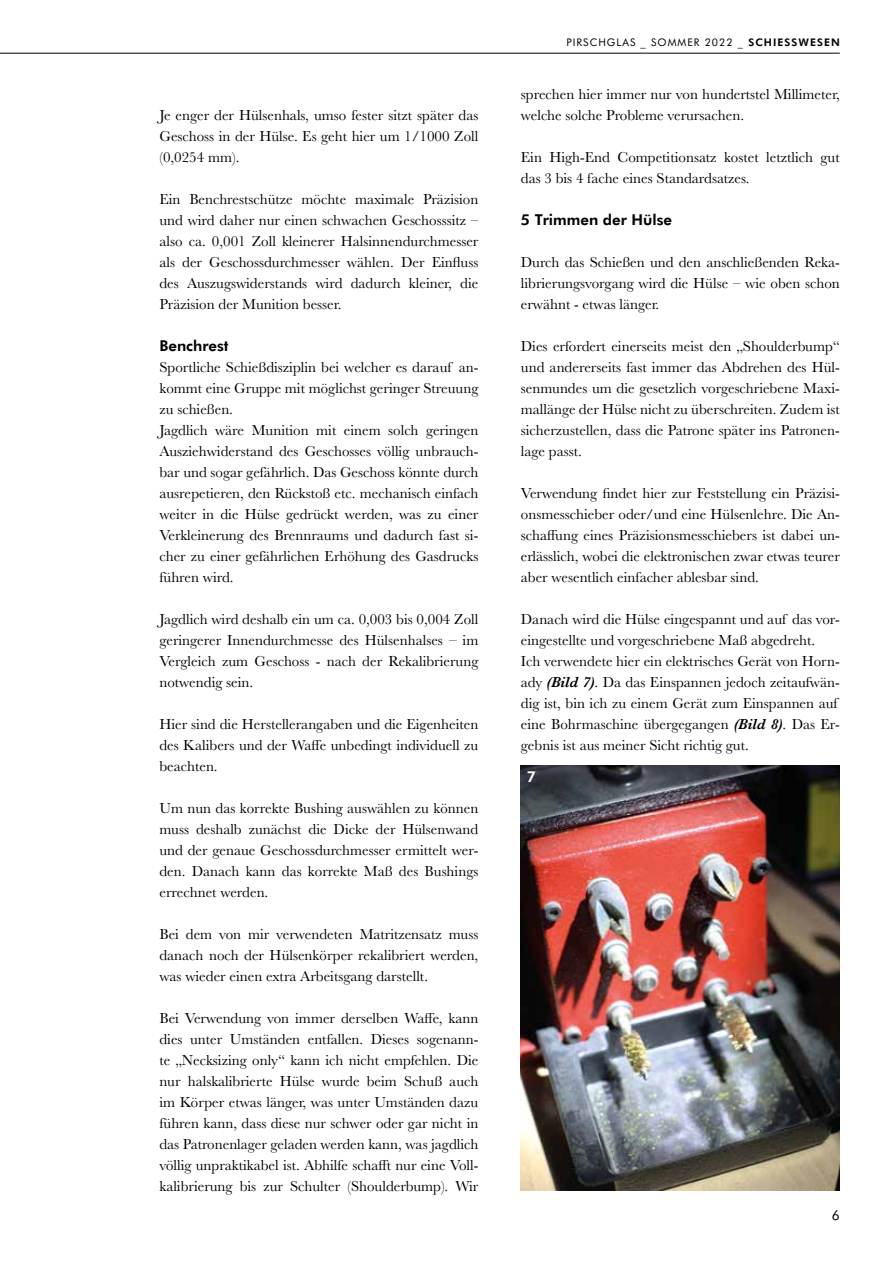
<style>
.page{position:relative;width:893px;height:1263px;background:#fff}
.page>*{position:absolute;margin:0;border:0;box-sizing:border-box;transform-origin:0 0}
.t1{font:15px/21px "Baskerville";color:#000;text-align:justify}
.t2{font:800 15px "Futura BT";color:#000}
.t3{font:800 15px "Futura BT";color:#fff}
.t4{font:13.5px "Futura BT";color:#000}
.t5{font:10.5px "Futura BT";letter-spacing:.1em;color:#000}
.s1{font-weight:800}
.s2{font-weight:600;font-style:italic}
</style>
<div class="page">
<hr style="left:0;top:53px;width:840px;height:1px;background:#000">
<img style="left:521px;top:765px;width:319px;height:426px">
<p class="t1" style="left:159px;top:104px;width:320px">Je enger der Hülsenhals, umso fester sitzt später das Geschoss in der Hülse. Es geht hier um 1/1000 Zoll (0,0254 mm).</p>
<p class="t1" style="left:159px;top:188px;width:320px">Ein Benchrestschütze möchte maximale Präzision und wird daher nur einen schwachen Geschosssitz – also ca. 0,001 Zoll kleinerer Halsinnendurchmesser als der Geschossdurchmesser wählen. Der Einfluss des Auszugswiderstands wird dadurch kleiner, die Präzision der Munition besser.</p>
<p class="t2" style="left:159px;top:336px;width:71px">Benchrest</p>
<p class="t1" style="left:159px;top:356px;width:320px;text-align:left">Sportliche Schießdisziplin bei welcher es darauf an&shy;kommt eine Gruppe mit möglichst geringer Streuung zu schießen.<br>Jagdlich wäre Munition mit einem solch geringen Ausziehwiderstand des Geschosses völlig unbrauch&shy;bar und sogar gefährlich. Das Geschoss könnte durch ausrepetieren, den Rückstoß etc. mechanisch einfach weiter in die Hülse gedrückt werden, was zu einer Verkleinerung des Brennraums und dadurch fast si&shy;cher zu einer gefährlichen Erhöhung des Gasdrucks führen wird.</p>
<p class="t1" style="left:159px;top:608px;width:320px">Jagdlich wird deshalb ein um ca. 0,003 bis 0,004 Zoll geringerer Innendurchmesse des Hülsenhalses – im Vergleich zum Geschoss - nach der Rekalibrierung notwendig sein.</p>
<p class="t1" style="left:159px;top:713px;width:320px">Hier sind die Herstellerangaben und die Eigenheiten des Kalibers und der Waffe unbedingt individuell zu beachten.</p>
<p class="t1" style="left:159px;top:797px;width:320px">Um nun das korrekte Bushing auswählen zu können muss deshalb zunächst die Dicke der Hülsenwand und der genaue Geschossdurchmesser ermittelt wer&shy;den. Danach kann das korrekte Maß des Bushings errechnet werden.</p>
<p class="t1" style="left:159px;top:923px;width:320px">Bei dem von mir verwendeten Matritzensatz muss danach noch der Hülsenkörper rekalibriert werden, was wieder einen extra Arbeitsgang darstellt.</p>
<p class="t1" style="left:159px;top:1007px;width:320px">Bei Verwendung von immer derselben Waffe, kann dies unter Umständen entfallen. Dieses sogenann&shy;te „Necksizing only“ kann ich nicht empfehlen. Die nur halskalibrierte Hülse wurde beim Schuß auch im Körper etwas länger, was unter Umständen dazu führen kann, dass diese nur schwer oder gar nicht in das Patronenlager geladen werden kann, was jagdlich völlig unpraktikabel ist. Abhilfe schafft nur eine Voll&shy;kalibrierung bis zur Schulter (Shoulderbump). Wir</p>
<p class="t5" style="left:566px;top:36px;width:275px">PIRSCHGLAS _ SOMMER 2022 _ <span class="s1">SCHIESSWESEN</span></p>
<p class="t1" style="left:521px;top:83px;width:320px">sprechen hier immer nur von hundertstel Millimeter, welche solche Probleme verursachen.</p>
<p class="t1" style="left:521px;top:146px;width:320px">Ein High-End Competitionsatz kostet letztlich gut das 3 bis 4 fache eines Standardsatzes.</p>
<p class="t2" style="left:521px;top:210px;width:153px">5 Trimmen der Hülse</p>
<p class="t1" style="left:521px;top:251px;width:320px">Durch das Schießen und den anschließenden Reka&shy;librierungsvorgang wird die Hülse – wie oben schon erwähnt - etwas länger.</p>
<p class="t1" style="left:521px;top:335px;width:320px">Dies erfordert einerseits meist den „Shoulderbump“ und andererseits fast immer das Abdrehen des Hül&shy;senmundes um die gesetzlich vorgeschriebene Maxi&shy;mallänge der Hülse nicht zu überschreiten. Zudem ist sicherzustellen, dass die Patrone später ins Patronen&shy;lage passt.</p>
<p class="t1" style="left:521px;top:482px;width:320px">Verwendung findet hier zur Feststellung ein Präzisi&shy;onsmesschieber oder/und eine Hülsenlehre. Die An&shy;schaffung eines Präzisionsmesschiebers ist dabei un&shy;erlässlich, wobei die elektronischen zwar etwas teurer aber wesentlich einfacher ablesbar sind.</p>
<p class="t1" style="left:521px;top:608px;width:320px;text-align:left">Danach wird die Hülse eingespannt und auf das vor&shy;eingestellte und vorgeschriebene Maß abgedreht.<br>Ich verwendete hier ein elektrisches Gerät von Horn&shy;ady <span class="s2">(Bild 7)</span>. Da das Einspannen jedoch zeitaufwän&shy;dig ist, bin ich zu einem Gerät zum Einspannen auf eine Bohrmaschine übergegangen <span class="s2">(Bild 8)</span>. Das Er&shy;gebnis ist aus meiner Sicht richtig gut.</p>
<p class="t3" style="left:527px;top:767px;width:11px">7</p>
<p class="t4" style="left:832px;top:1207px;width:9px">6</p>
</div>
